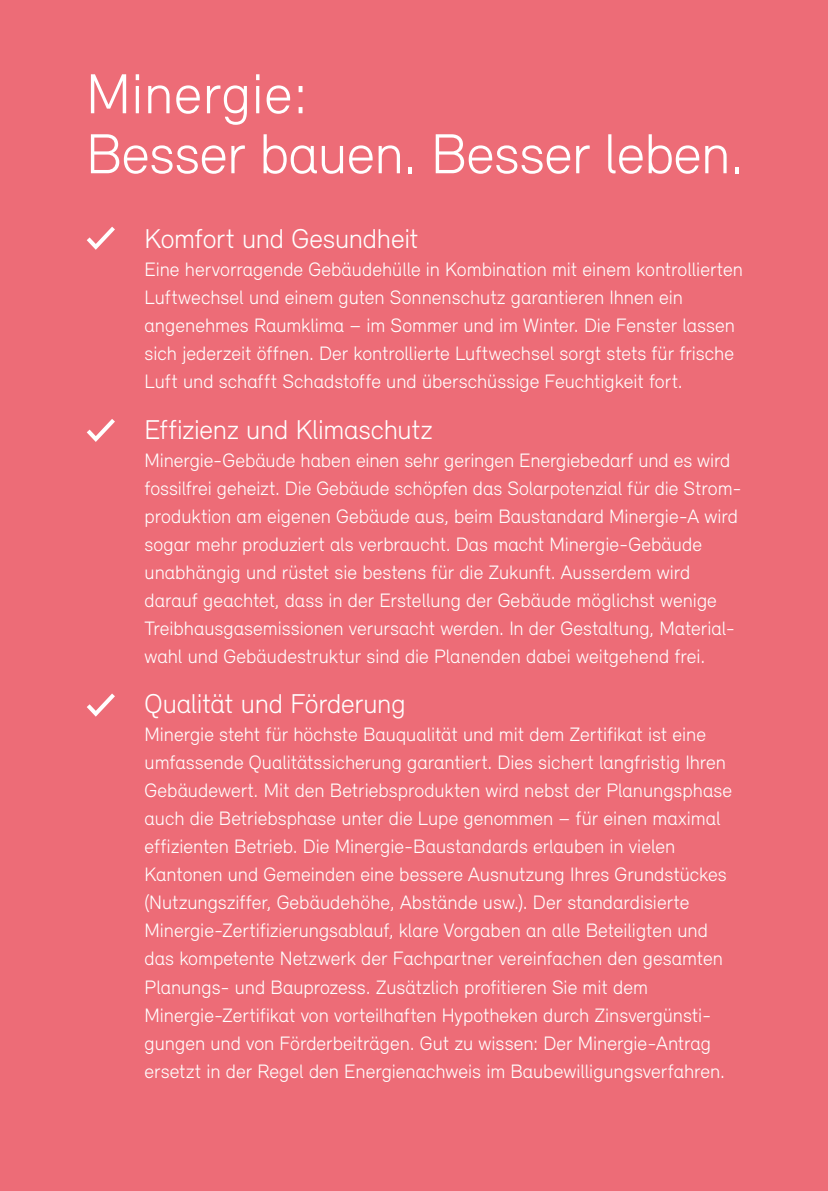
<style>
.page{position:relative;width:828px;height:1191px;background:#ed6c77}
.page>*{position:absolute;margin:0;border:0;box-sizing:border-box;transform-origin:0 0}
.t1{font:300 58px/60px "Relevant";letter-spacing:-.01em;color:#fff}
.t2{font:300 28px "Relevant";letter-spacing:-.01em;color:#fff}
.t3{font:300 20px/28px "Relevant";color:#fff}
</style>
<div class="page">
<svg style="left:86px;top:226px;width:29px;height:24px"></svg>
<svg style="left:86px;top:419px;width:29px;height:23px"></svg>
<svg style="left:87px;top:693px;width:28px;height:24px"></svg>
<h1 class="t1" style="left:86px;top:63px;width:659px">Minergie:<br>Besser bauen. Besser leben.</h1>
<h2 class="t2" style="left:145px;top:222px;width:276px">Komfort und Gesundheit</h2>
<p class="t3" style="left:145px;top:255px;width:600px">Eine hervorragende Gebäudehülle in Kombination mit einem kontrollierten Luftwechsel und einem guten Sonnenschutz garantieren Ihnen ein angenehmes Raumklima – im Sommer und im Winter. Die Fenster lassen sich jederzeit öffnen. Der kontrollierte Luftwechsel sorgt stets für frische Luft und schafft Schadstoffe und überschüssige Feuchtigkeit fort.</p>
<h2 class="t2" style="left:145px;top:413px;width:289px">Effizienz und Klimaschutz</h2>
<p class="t3" style="left:145px;top:445px;width:598px">Minergie-Gebäude haben einen sehr geringen Energiebedarf und es wird fossilfrei geheizt. Die Gebäude schöpfen das Solarpotenzial für die Strom&shy;produktion am eigenen Gebäude aus, beim Baustandard Minergie-A wird sogar mehr produziert als verbraucht. Das macht Minergie-Gebäude unabhängig und rüstet sie bestens für die Zukunft. Ausserdem wird darauf geachtet, dass in der Erstellung der Gebäude möglichst wenige Treibhausgasemissionen verursacht werden. In der Gestaltung, Material&shy;wahl und Gebäudestruktur sind die Planenden dabei weitgehend frei.</p>
<h2 class="t2" style="left:145px;top:687px;width:262px">Qualität und Förderung</h2>
<p class="t3" style="left:145px;top:720px;width:589px">Minergie steht für höchste Bauqualität und mit dem Zertifikat ist eine umfassende Qualitätssicherung garantiert. Dies sichert langfristig Ihren Gebäudewert. Mit den Betriebsprodukten wird nebst der Planungsphase auch die Betriebsphase unter die Lupe genommen – für einen maximal effizienten Betrieb. Die Minergie-Baustandards erlauben in vielen Kantonen und Gemeinden eine bessere Ausnutzung Ihres Grundstückes (Nutzungsziffer, Gebäudehöhe, Abstände usw.). Der standardisierte Minergie-Zertifizierungsablauf, klare Vorgaben an alle Beteiligten und das kompetente Netzwerk der Fachpartner vereinfachen den gesamten Planungs- und Bauprozess. Zusätzlich profitieren Sie mit dem Minergie-Zertifikat von vorteilhaften Hypotheken durch Zinsvergünsti&shy;gungen und von Förderbeiträgen. Gut zu wissen: Der Minergie-Antrag ersetzt in der Regel den Energienachweis im Baubewilligungsverfahren.</p>
</div>
